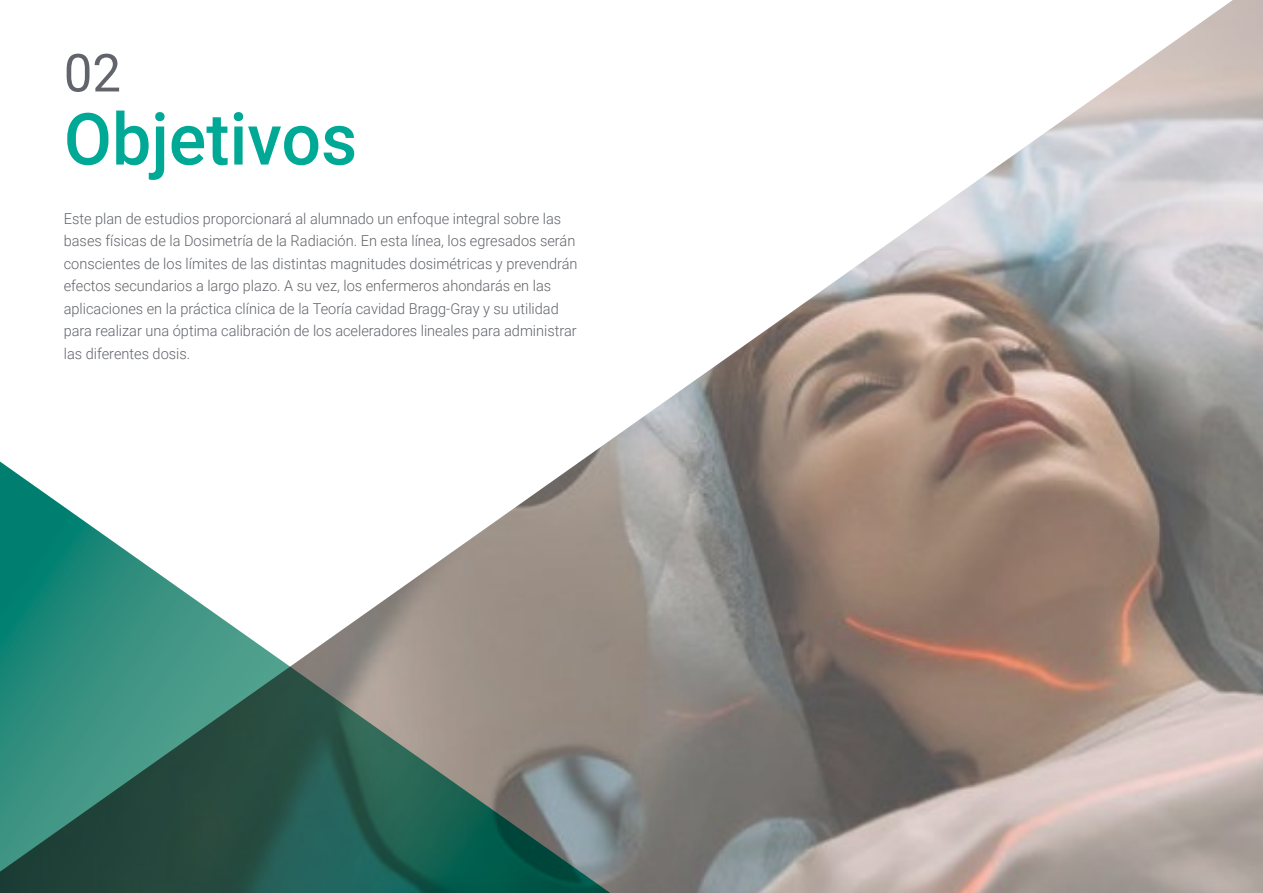
<style>
.page{position:relative;width:1263px;height:893px;background:#fff}
.page>*{position:absolute;margin:0;border:0;box-sizing:border-box;transform-origin:0 0}
.t1{font:500 72px "Roboto";color:#00a996}
.t2{font:52.5px "Roboto";color:#61646a}
.t3{font:300 15px/22.5px "Roboto";color:#61646a}
</style>
<div class="page">
<img style="left:602px;top:0;width:661px;height:893px">
<svg style="left:0;top:446px;width:640px;height:447px"></svg>
<h2 class="t2" style="left:64px;top:36px;width:59px">02</h2>
<h1 class="t1" style="left:64px;top:89px;width:295px">Objetivos</h1>
<p class="t3" style="left:64px;top:207px;width:515px">Este plan de estudios proporcionará al alumnado un enfoque integral sobre las bases físicas de la Dosimetría de la Radiación. En esta línea, los egresados serán conscientes de los límites de las distintas magnitudes dosimétricas y prevendrán efectos secundarios a largo plazo. A su vez, los enfermeros ahondarás en las aplicaciones en la práctica clínica de la Teoría cavidad Bragg-Gray y su utilidad para realizar una óptima calibración de los aceleradores lineales para administrar las diferentes dosis.</p>
</div>
